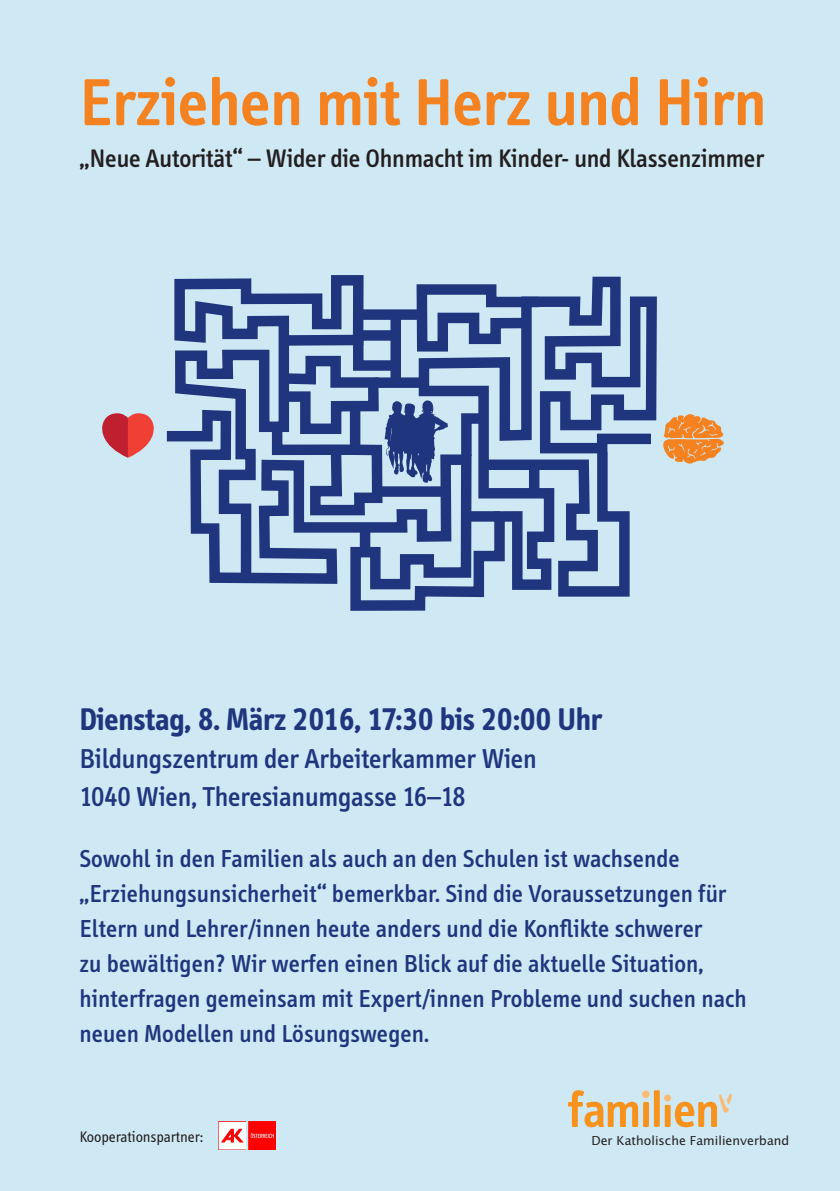
<style>
.page{position:relative;width:840px;height:1191px;background:#fff}
.page>*{position:absolute;margin:0;border:0;box-sizing:border-box;transform-origin:0 0}
.t1{font:600 68px "Info";color:#f58220}
.t2{font:700 32px "Info";color:#1f367e}
.t3{font:500 28px "Info";color:#1f367e}
.t4{font:500 26px "Info";color:#231f20}
.anreisser{font:500 25.2px/35px "Info";letter-spacing:.01em;color:#1f367e}
.t5{font:15.8px "Info";color:#231f20}
.t6{font:12.4px "Lucida Sans";color:#231f20}
</style>
<div class="page">
<div style="left:0;top:0;width:839px;height:1191px;background:#cee8f4"></div>
<img style="left:248px;top:1121px;width:27px;height:28px">
<img style="left:218px;top:1121px;width:28px;height:28px">
<svg style="left:567px;top:1090px;width:70px;height:37px"></svg>
<svg style="left:642px;top:1102px;width:6px;height:25px"></svg>
<div style="left:653px;top:1090px;width:6px;height:36px;background:#f7931d"></div>
<div style="left:664px;top:1104px;width:6px;height:23px;background:#f7931d"></div>
<svg style="left:663px;top:1094px;width:7px;height:7px"></svg>
<svg style="left:641px;top:1090px;width:8px;height:8px"></svg>
<svg style="left:674px;top:1093px;width:57px;height:34px"></svg>
<svg style="left:166px;top:276px;width:455px;height:335px"></svg>
<svg style="left:169px;top:275px;width:199px;height:310px"></svg>
<svg style="left:102px;top:413px;width:52px;height:45px"></svg>
<svg style="left:266px;top:279px;width:458px;height:323px"></svg>
<p class="t1" style="left:79px;top:64px;width:687px">Erziehen mit Herz und Hirn</p>
<p class="t4" style="left:79px;top:144px;width:685px">„Neue Autorität“ – Wider die Ohnmacht im Kinder- und Klassenzimmer</p>
<p class="t2" style="left:79px;top:701px;width:523px">Dienstag, 8. März 2016, 17:30 bis 20:00 Uhr</p>
<p class="t3" style="left:79px;top:743px;width:458px">Bildungszentrum der Arbeiterkammer Wien</p>
<p class="t3" style="left:79px;top:781px;width:387px">1040 Wien, Theresianumgasse 16–18</p>
<p class="anreisser" style="left:79px;top:841px;width:668px">Sowohl in den Familien als auch an den Schulen ist wachsende „Erziehungsunsicherheit“ bemerkbar. Sind die Voraussetzungen für Eltern und Lehrer/innen heute anders und die Konflikte schwerer<br>zu bewältigen? Wir werfen einen Blick auf die aktuelle Situation, hinterfragen gemeinsam mit Expert/innen Probleme und suchen nach neuen Modellen und Lösungswegen.</p>
<p class="t5" style="left:79px;top:1127px;width:125px">Kooperationspartner:</p>
<p class="t6" style="left:591px;top:1133px;width:199px">Der Katholische Familienverband</p>
</div>
